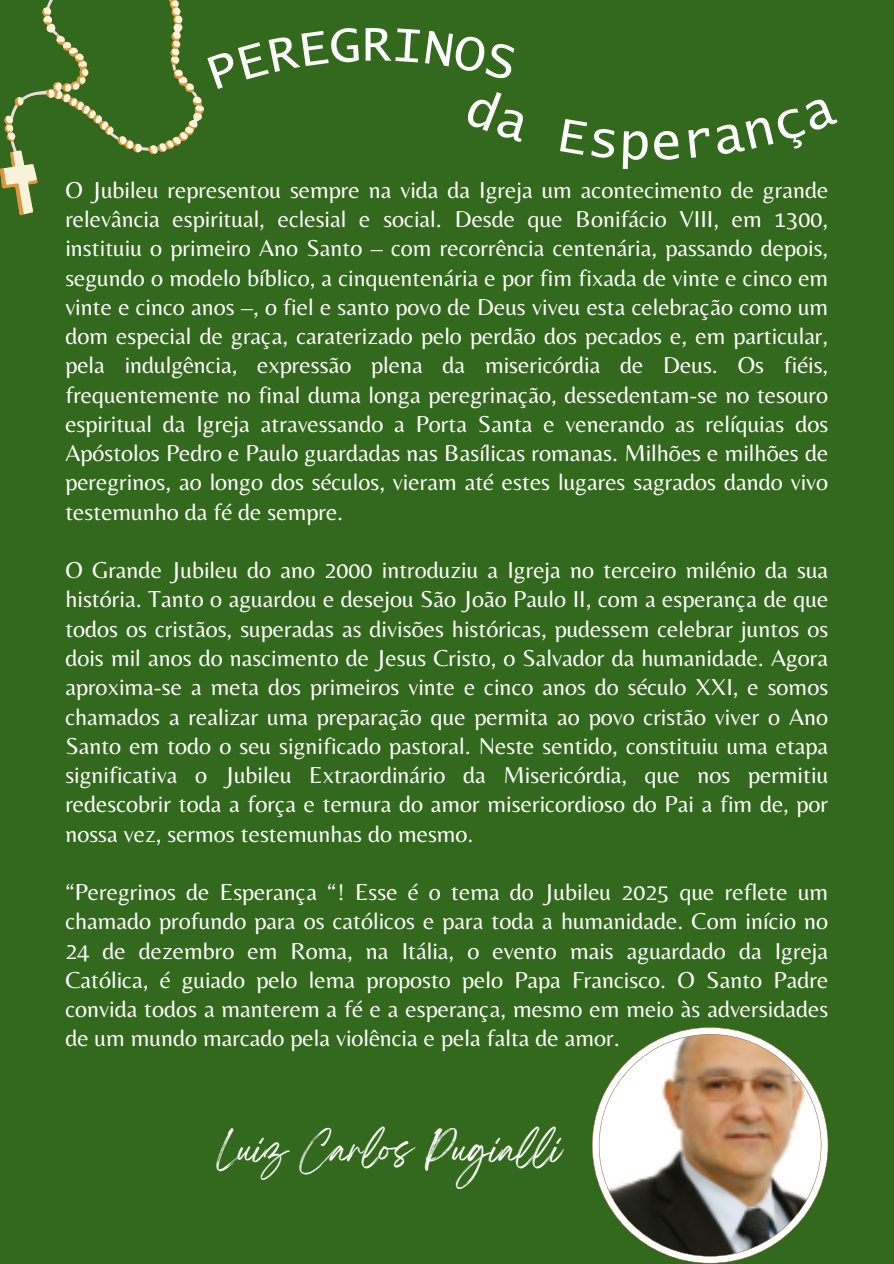
<style>
.page{position:relative;width:894px;height:1264px;background:#fff}
.page>*{position:absolute;margin:0;border:0;box-sizing:border-box;transform-origin:0 0}
.t1{font:51.9px "Lucida Console W1 G";color:#fff}
.t2{font:33px "Breathing";color:#fff}
.t3{font:24px/29.2px "Belleza";color:#fff;text-align:justify}
</style>
<div class="page">
<div style="left:0;top:0;width:893px;height:1263px;background:#32691c"></div>
<svg style="left:592px;top:1027px;width:236px;height:236px"></svg>
<svg style="left:0;top:0;width:204px;height:216px"></svg>
<p class="t1" style="left:361px;top:20px;width:33px">R</p>
<h1 class="t3" style="left:65px;top:175px;width:764px">O Jubileu representou sempre na vida da Igreja um acontecimento de grande relevância espiritual, eclesial e social. Desde que Bonifácio VIII, em 1300, instituiu o primeiro Ano Santo – com recorrência centenária, passando depois, segundo o modelo bíblico, a cinquentenária e por fim fixada de vinte e cinco em vinte e cinco anos –, o fiel e santo povo de Deus viveu esta celebração como um dom especial de graça, caraterizado pelo perdão dos pecados e, em particular, pela indulgência, expressão plena da misericórdia de Deus. Os fiéis, frequentemente no final duma longa peregrinação, dessedentam-se no tesouro espiritual da Igreja atravessando a Porta Santa e venerando as relíquias dos Apóstolos Pedro e Paulo guardadas nas Basílicas romanas. Milhões e milhões de peregrinos, ao longo dos séculos, vieram até estes lugares sagrados dando vivo testemunho da fé de sempre.</h1>
<h2 class="t3" style="left:65px;top:555px;width:764px">O Grande Jubileu do ano 2000 introduziu a Igreja no terceiro milénio da sua história. Tanto o aguardou e desejou São João Paulo II, com a esperança de que todos os cristãos, superadas as divisões históricas, pudessem celebrar juntos os dois mil anos do nascimento de Jesus Cristo, o Salvador da humanidade. Agora aproxima-se a meta dos primeiros vinte e cinco anos do século XXI, e somos chamados a realizar uma preparação que permita ao povo cristão viver o Ano Santo em todo o seu significado pastoral. Neste sentido, constituiu uma etapa significativa o Jubileu Extraordinário da Misericórdia, que nos permitiu redescobrir toda a força e ternura do amor misericordioso do Pai a fim de, por nossa vez, sermos testemunhas do mesmo.</h2>
<p class="t3" style="left:65px;top:877px;width:764px">“Peregrinos de Esperança “! Esse é o tema do Jubileu 2025 que reflete um chamado profundo para os católicos e para toda a humanidade. Com início no 24 de dezembro em Roma, na Itália, o evento mais aguardado da Igreja Católica, é guiado pelo lema proposto pelo Papa Francisco. O Santo Padre convida todos a manterem a fé e a esperança, mesmo em meio às adversidades de um mundo marcado pela violência e pela falta de amor.</p>
<h2 class="t2" style="left:217px;top:1138px;width:347px">Luiz Carlos Pugialli</h2>
</div>
